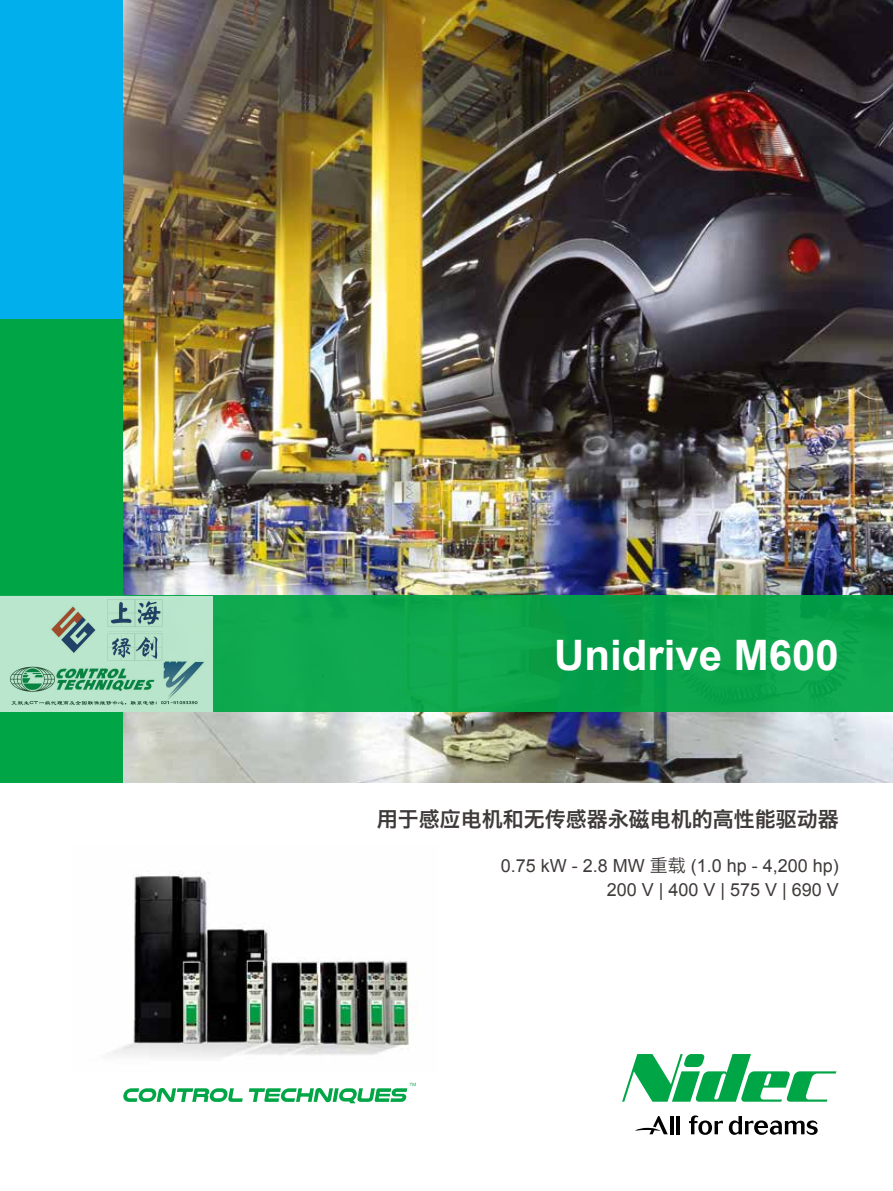
<style>
.page{position:relative;width:893px;height:1191px;background:#fff}
.page>*{position:absolute;margin:0;border:0;box-sizing:border-box;transform-origin:0 0}
.t1{font:700 42px "Arial";color:#fff}
.t2{font:21px "Hiragino Sans GB W6";color:#3e3a39}
.t3{font:18px/24px "Arial";color:#3e3a39;text-align:right}
.s1{font-family:"Hiragino Sans GB W3"}
</style>
<div class="page">
<div style="left:0;top:0;width:125px;height:726px;background:#00afec"></div>
<div style="left:0;top:319px;width:123px;height:463px;background:#00a546"></div>
<img style="left:123px;top:0;width:770px;height:782px">
<div style="left:0;top:595px;width:893px;height:117px;background:#0da74e"></div>
<img style="left:112px;top:872px;width:305px;height:186px">
<svg style="left:622px;top:1054px;width:214px;height:47px"></svg>
<svg style="left:689px;top:1115px;width:34px;height:19px"></svg>
<svg style="left:729px;top:1116px;width:89px;height:18px"></svg>
<hr style="left:670px;top:1116px;width:3px;height:18px;background:#000">
<hr style="left:677px;top:1116px;width:3px;height:18px;background:#000">
<svg style="left:635px;top:1116px;width:33px;height:18px"></svg>
<svg style="left:123px;top:1088px;width:120px;height:14px"></svg>
<svg style="left:249px;top:1082px;width:167px;height:21px"></svg>
<img style="left:0;top:596px;width:213px;height:115px">
<h1 class="t1" style="left:554px;top:627px;width:286px">Unidrive M600</h1>
<p class="t2" style="left:377px;top:805px;width:464px">用于感应电机和无传感器永磁电机的高性能驱动器</p>
<p class="t3" style="left:501px;top:854px;width:340px">0.75 kW - 2.8 MW <span class="s1">重载</span> (1.0 hp - 4,200 hp)<br>200 V | 400 V | 575 V | 690 V</p>
</div>
